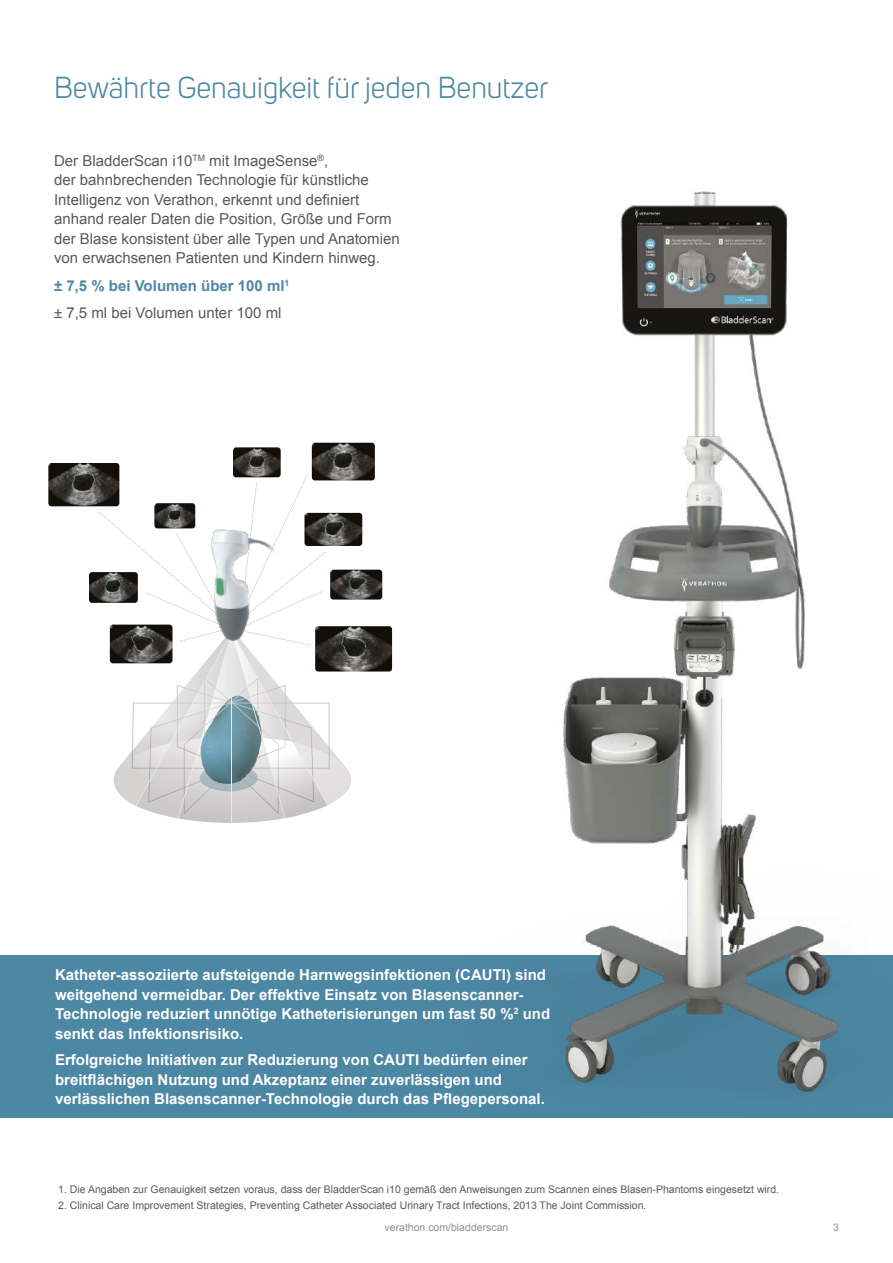
<style>
.page{position:relative;width:893px;height:1263px;background:#fff}
.page>*{position:absolute;margin:0;border:0;box-sizing:border-box;transform-origin:0 0}
.t1{font:30px "Uni Sans";color:#4c87a3}
.t2{font:700 15px/19.5px "Arial";color:#fff}
.t3{font:15px/19.5px "Arial";color:#59585c}
.t4{font:10.5px "Arial";color:#59585c}
.t5{font:10.5px "Arial";color:#918f91}
.s1{font-weight:700;color:#4c87a3}
</style>
<div class="page">
<div style="left:0;top:956px;width:893px;height:162px;background:#4c87a3"></div>
<img style="left:233px;top:447px;width:48px;height:4px">
<img style="left:48px;top:463px;width:24px;height:43px">
<svg style="left:72px;top:451px;width:235px;height:372px"></svg>
<img style="left:180px;top:515px;width:102px;height:150px">
<img style="left:307px;top:191px;width:586px;height:902px">
<h1 class="t1" style="left:54px;top:71px;width:496px">Bewährte Genauigkeit für jeden Benutzer</h1>
<p class="t3" style="left:54px;top:151px;width:347px">Der BladderScan i10<sup>TM</sup> mit ImageSense<sup>®</sup>,<br>der bahnbrechenden Technologie für künstliche Intelligenz von Verathon, erkennt und definiert anhand realer Daten die Position, Größe und Form der Blase konsistent über alle Typen und Anatomien von erwachsenen Patienten und Kindern hinweg.</p>
<p class="t3" style="left:54px;top:272px;width:237px;line-height:27.6px"><span class="s1">± 7,5 % bei Volumen über 100 ml</span><sup>1 </sup>± 7,5 ml bei Volumen unter 100 ml</p>
<p class="t2" style="left:55px;top:966px;width:497px">Katheter-assoziierte aufsteigende Harnwegsinfektionen (CAUTI) sind weitgehend vermeidbar. Der effektive Einsatz von Blasenscanner-Technologie reduziert unnötige Katheterisierungen um fast 50 %<sup>2</sup> und senkt das Infektionsrisiko.</p>
<p class="t2" style="left:55px;top:1050px;width:491px">Erfolgreiche Initiativen zur Reduzierung von CAUTI bedürfen einer breitflächigen Nutzung und Akzeptanz einer zuverlässigen und verlässlichen Blasenscanner-Technologie durch das Pflegepersonal.</p>
<p class="t4" style="left:58px;top:1182px;width:722px">1. Die Angaben zur Genauigkeit setzen voraus, dass der BladderScan i10 gemäß den Anweisungen zum Scannen eines Blasen-Phantoms eingesetzt wird.</p>
<p class="t4" style="left:58px;top:1198px;width:590px">2. Clinical Care Improvement Strategies, Preventing Catheter Associated Urinary Tract Infections, 2013 The Joint Commission.</p>
<p class="t5" style="left:385px;top:1220px;width:125px">verathon.com/bladderscan</p>
<p class="t5" style="left:833px;top:1220px;width:7px">3</p>
</div>
